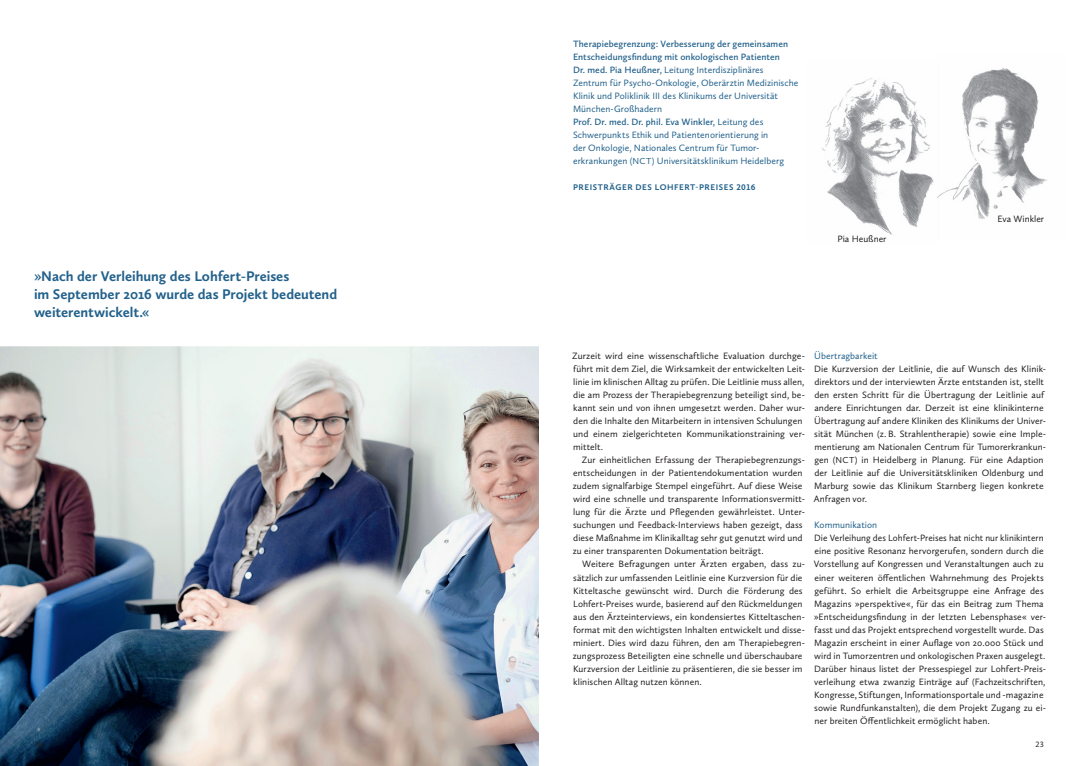
<style>
.page{position:relative;width:1078px;height:766px;background:#fff}
.page>*{position:absolute;margin:0;border:0;box-sizing:border-box;transform-origin:0 0}
.t1{font:700 14.5px/18px "Calluna Sans";letter-spacing:-.005em;color:#22618b}
.t2{font:9.5px/13px "Calluna Sans";letter-spacing:.005em;color:#231f20}
.t3{font:9.5px/13px "Calluna Sans";letter-spacing:.005em;color:#22618b}
.t4{font:700 8.5px "Calluna Sans";letter-spacing:.065em;color:#22618b}
.t5{font:8px "Calluna Sans";color:#231f20}
.s1{font-weight:600}
.s2{font-size:9px}
</style>
<div class="page">
<img style="left:0;top:346px;width:539px;height:419px">
<img style="left:939px;top:68px;width:108px;height:151px">
<img style="left:822px;top:78px;width:117px;height:157px">
<h1 class="t1" style="left:34px;top:267px;width:305px">»Nach der Verleihung des Lohfert-Preises<br>im September 2016 wurde das Projekt bedeutend weiterentwickelt.«</h1>
<p class="t5" style="left:34px;top:739px;width:10px">16</p>
<p class="t3" style="left:573px;top:37px;width:227px"><span class="s1">Therapiebegrenzung: Verbesserung der gemeinsamen Entscheidungsfindung mit onkologischen Patienten<br>Dr. med. Pia Heußner,</span> Leitung Interdisziplinäres Zentrum für Psycho-Onkologie, Oberärztin Medizinische Klinik und Poliklinik III des Klinikums der Universität München-Großhadern<br><span class="s1">Prof. Dr. med. Dr. phil. Eva Winkler,</span> Leitung des Schwerpunkts Ethik und Patientenorientierung in<br>der Onkologie, Nationales Centrum für Tumor&shy;erkrankungen (<span class="s2">NCT</span>) Universitätsklinikum Heidelberg</p>
<p class="t4" style="left:573px;top:182px;width:184px">PREISTRÄGER DES LOHFERT-PREISES 2016</p>
<p class="t2" style="left:837px;top:232px;width:51px">Pia Heußner</p>
<p class="t2" style="left:997px;top:212px;width:48px">Eva Winkler</p>
<p class="t2" style="left:572px;top:349px;width:234px">Zurzeit wird eine wissenschaftliche Evaluation durchge&shy;führt mit dem Ziel, die Wirksamkeit der entwickelten Leit&shy;linie im klinischen Alltag zu prüfen. Die Leitlinie muss allen, die am Prozess der Therapiebegrenzung beteiligt sind, be&shy;kannt sein und von ihnen umgesetzt werden. Daher wur&shy;den die Inhalte den Mitarbeitern in intensiven Schulungen und einem zielgerichteten Kommunikationstraining ver&shy;mittelt.</p>
<p class="t2" style="left:572px;top:453px;width:233px;text-indent:9px">Zur einheitlichen Erfassung der Therapiebegrenzungs&shy;entscheidungen in der Patientendokumentation wurden zudem signalfarbige Stempel eingeführt. Auf diese Weise wird eine schnelle und transparente Informationsvermitt&shy;lung für die Ärzte und Pflegenden gewährleistet. Unter&shy;suchungen und Feedback-Interviews haben gezeigt, dass diese Maßnahme im Klinikalltag sehr gut genutzt wird und zu einer transparenten Dokumentation beiträgt.</p>
<p class="t2" style="left:572px;top:557px;width:233px;text-indent:9px">Weitere Befragungen unter Ärzten ergaben, dass zu&shy;sätzlich zur umfassenden Leitlinie eine Kurzversion für die Kitteltasche gewünscht wird. Durch die Förderung des Lohfert-Preises wurde, basierend auf den Rückmeldungen aus den Ärzteinterviews, ein kondensiertes Kitteltaschen&shy;format mit den wichtigsten Inhalten entwickelt und disse&shy;miniert. Dies wird dazu führen, den am Therapiebegren&shy;zungsprozess Beteiligten eine schnelle und überschaubare Kurzversion der Leitlinie zu präsentieren, die sie besser im klinischen Alltag nutzen können.</p>
<p class="t3" style="left:814px;top:349px;width:65px">Übertragbarkeit</p>
<p class="t2" style="left:813px;top:362px;width:234px">Die Kurzversion der Leitlinie, die auf Wunsch des Klinik&shy;direktors und der interviewten Ärzte entstanden ist, stellt den ersten Schritt für die Übertragung der Leitlinie auf andere Einrichtungen dar. Derzeit ist eine klinikinterne Übertragung auf andere Kliniken des Klinikums der Univer&shy;sität München (z. B. Strahlentherapie) sowie eine Imple&shy;mentierung am Nationalen Centrum für Tumorerkrankun&shy;gen (<span class="s2">NCT</span>) in Heidelberg in Planung. Für eine Adaption der Leitlinie auf die Universitätskliniken Oldenburg und Marburg sowie das Klinikum Starnberg liegen konkrete Anfragen vor.</p>
<p class="t3" style="left:814px;top:518px;width:65px">Kommunikation</p>
<p class="t2" style="left:813px;top:531px;width:234px">Die Verleihung des Lohfert-Preises hat nicht nur klinikintern eine positive Resonanz hervorgerufen, sondern durch die Vorstellung auf Kongressen und Veranstaltungen auch zu einer weiteren öffentlichen Wahrnehmung des Projekts geführt. So erhielt die Arbeitsgruppe eine Anfrage des Magazins »perspektive«, für das ein Beitrag zum Thema »Entscheidungsfindung in der letzten Lebensphase« ver&shy;fasst und das Projekt entsprechend vorgestellt wurde. Das Magazin erscheint in einer Auflage von 20.000 Stück und wird in Tumorzentren und onkologischen Praxen ausgelegt.<br>Darüber hinaus listet der Pressespiegel zur Lohfert-Preis&shy;verleihung etwa zwanzig Einträge auf (Fachzeitschriften, Kongresse, Stiftungen, Informationsportale und -magazine sowie Rundfunkanstalten), die dem Projekt Zugang zu ei&shy;ner breiten Öffentlichkeit ermöglicht haben.</p>
<p class="t5" style="left:1035px;top:739px;width:10px">23</p>
</div>
